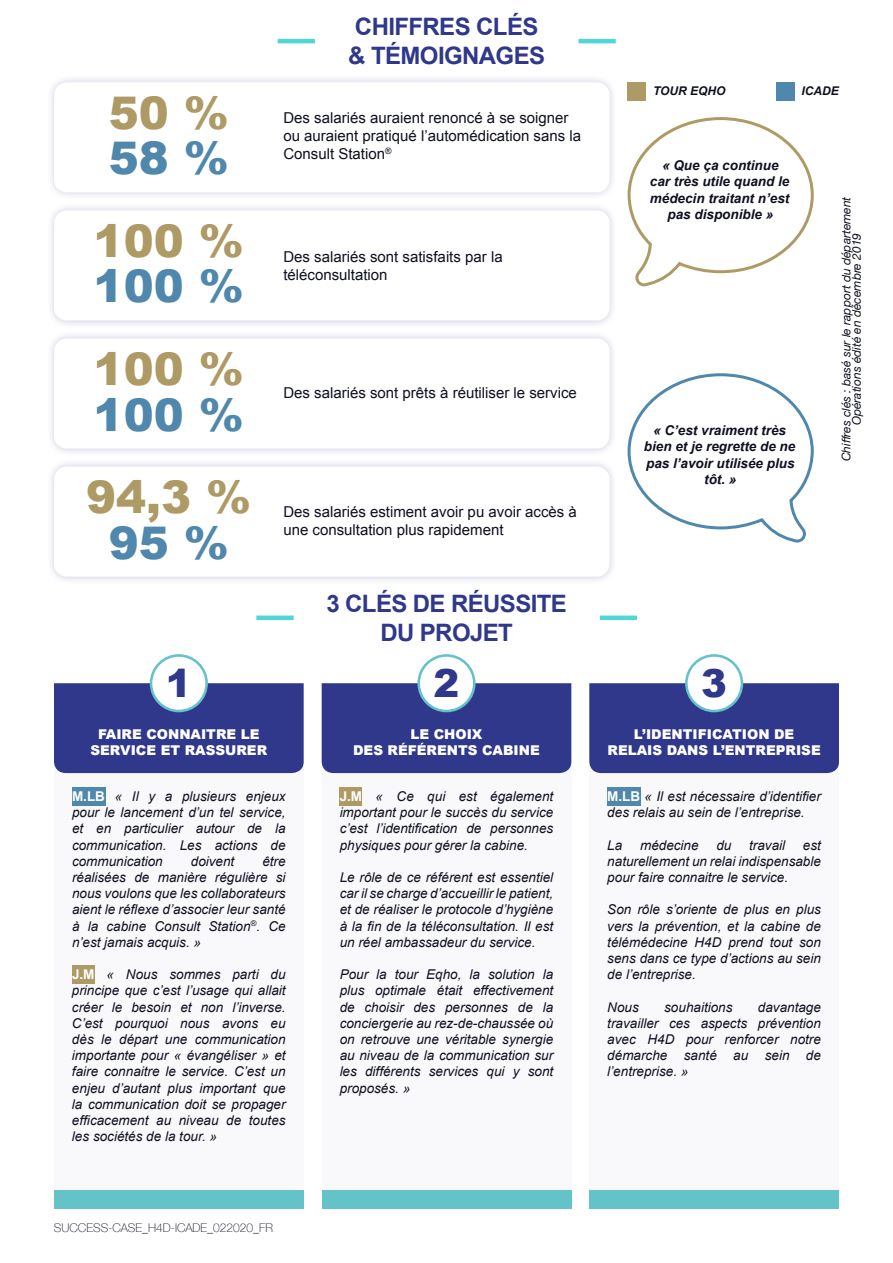
<style>
.page{position:relative;width:893px;height:1263px;background:#fff}
.page>*{position:absolute;margin:0;border:0;box-sizing:border-box;transform-origin:0 0}
.t1{font:900 45px "Arial";color:#ad9a64}
.t2{font:900 45px "Arial";color:#4f88ac}
.t3{font:900 38.55px "Arial";color:#2f388a}
.t4{font:700 24px/28.8px "Arial";letter-spacing:-.025em;color:#2f388a}
.t5{font:15px/18px "Arial";color:#0e1020}
.t6{font:italic 13.5px/16.2px "Arial";color:#0e1020;text-align:justify}
.t7{font:italic 700 13.5px/16.2px "Arial";color:#0e1020;text-align:center}
.t8{font:900 13.5px/16.2px "Arial";color:#fff;text-align:center}
.t9{font:italic 12px/10.5px "Helvetica Neue";letter-spacing:-.005em;color:#0e1020;text-align:center}
.t10{font:100 12px "Helvetica Neue";color:#0e1020}
.t11{font:italic 700 12px "Arial";color:#0e1020}
.s1{font-weight:700;font-style:normal;color:#fff}
</style>
<div class="page">
<div style="left:46px;top:74px;width:571px;height:127px;background:#2f388a;opacity:.25"></div>
<div style="left:54px;top:82px;width:556px;height:110px;background:#fff;border-radius:13px"></div>
<div style="left:46px;top:202px;width:571px;height:127px;background:#2f388a;opacity:.25"></div>
<div style="left:54px;top:210px;width:556px;height:110px;background:#fff;border-radius:13px"></div>
<div style="left:46px;top:330px;width:571px;height:127px;background:#2f388a;opacity:.25"></div>
<div style="left:54px;top:338px;width:556px;height:111px;background:#fff;border-radius:13px"></div>
<div style="left:46px;top:458px;width:571px;height:127px;background:#2f388a;opacity:.25"></div>
<div style="left:54px;top:467px;width:556px;height:110px;background:#fff;border-radius:13px"></div>
<div style="left:322px;top:683px;width:249px;height:526px;background:#f9f9fb"></div>
<div style="left:589px;top:683px;width:250px;height:526px;background:#f9f9fb"></div>
<div style="left:54px;top:683px;width:250px;height:526px;background:#f9f9fb"></div>
<div style="left:322px;top:1191px;width:249px;height:18px;background:#64c2c9"></div>
<div style="left:589px;top:1191px;width:250px;height:18px;background:#64c2c9"></div>
<div style="left:54px;top:1191px;width:250px;height:18px;background:#64c2c9"></div>
<div style="left:322px;top:683px;width:249px;height:90px;background:#2f388a"></div>
<div style="left:589px;top:683px;width:250px;height:90px;background:#2f388a"></div>
<div style="left:54px;top:683px;width:250px;height:90px;background:#2f388a"></div>
<div style="left:419px;top:655px;width:55px;height:56px;background:#fff;border-radius:50%"></div>
<div style="left:417px;top:654px;width:59px;height:58px;border:3px solid #64c2c9;border-radius:50%"></div>
<div style="left:686px;top:655px;width:56px;height:56px;background:#fff;border-radius:50%"></div>
<div style="left:685px;top:654px;width:58px;height:58px;border:3px solid #64c2c9;border-radius:50%"></div>
<div style="left:151px;top:655px;width:56px;height:56px;background:#fff;border-radius:50%"></div>
<div style="left:150px;top:654px;width:58px;height:58px;border:3px solid #64c2c9;border-radius:50%"></div>
<div style="left:72px;top:787px;width:33px;height:19px;background:#4f88ac"></div>
<div style="left:607px;top:787px;width:33px;height:19px;background:#4f88ac"></div>
<div style="left:72px;top:965px;width:23px;height:19px;background:#ad9a64"></div>
<div style="left:340px;top:787px;width:22px;height:19px;background:#ad9a64"></div>
<hr style="left:278px;top:39px;width:37px;height:4px;background:#4fd6d6">
<hr style="left:578px;top:39px;width:38px;height:4px;background:#4fd6d6">
<div style="left:256px;top:615px;width:38px;height:5px;background:#4fd6d6"></div>
<div style="left:600px;top:615px;width:37px;height:5px;background:#4fd6d6"></div>
<svg style="left:627px;top:117px;width:187px;height:170px"></svg>
<svg style="left:627px;top:373px;width:187px;height:170px"></svg>
<div style="left:628px;top:82px;width:18px;height:18px;background:#ad9a64"></div>
<div style="left:776px;top:82px;width:18px;height:18px;background:#4f88ac"></div>
<h1 class="t1" style="left:109px;top:80px;width:122px">50 %</h1>
<h1 class="t2" style="left:109px;top:126px;width:122px">58 %</h1>
<h1 class="t1" style="left:94px;top:208px;width:152px">100 %</h1>
<h1 class="t2" style="left:94px;top:254px;width:152px">100 %</h1>
<h1 class="t1" style="left:94px;top:336px;width:152px">100 %</h1>
<h1 class="t2" style="left:94px;top:382px;width:152px">100 %</h1>
<h1 class="t1" style="left:86px;top:464px;width:167px">94,3 %</h1>
<h1 class="t2" style="left:109px;top:510px;width:122px">95 %</h1>
<h3 class="t4" style="left:348px;top:13px;width:198px">CHIFFRES CLÉS &amp; TÉMOIGNAGES</h3>
<p class="t5" style="left:283px;top:109px;width:299px">Des salariés auraient renoncé à se soigner ou auraient pratiqué l’automédication sans la<br>Consult Station<sup>®</sup></p>
<p class="t5" style="left:283px;top:248px;width:221px">Des salariés sont satisfaits par la téléconsultation</p>
<p class="t5" style="left:283px;top:384px;width:295px">Des salariés sont prêts à réutiliser le service</p>
<p class="t5" style="left:283px;top:503px;width:295px">Des salariés estiment avoir pu avoir accès à une consultation plus rapidement</p>
<h3 class="t4" style="left:326px;top:590px;width:242px;text-align:center">3 CLÉS DE RÉUSSITE<br>DU PROJET</h3>
<p class="t11" style="left:653px;top:83px;width:74px">TOUR EQHO</p>
<p class="t11" style="left:802px;top:83px;width:39px">ICADE</p>
<p class="t7" style="left:650px;top:158px;width:141px">« Que ça continue car très utile quand le médecin traitant n’est pas disponible »</p>
<p class="t7" style="left:644px;top:423px;width:153px">« C’est vraiment très bien et je regrette de ne pas l’avoir utilisée plus tôt. »</p>
<p class="t9" style="left:842px;top:461px;width:266px;rotate:-90deg">Chiffres clés : basé sur le rapport du département<br>Opérations édité en décembre 2019</p>
<h2 class="t3" style="left:166px;top:655px;width:27px">1</h2>
<h2 class="t3" style="left:434px;top:655px;width:27px">2</h2>
<h2 class="t3" style="left:701px;top:655px;width:27px">3</h2>
<p class="t8" style="left:90px;top:725px;width:178px">FAIRE CONNAITRE LE<br>SERVICE ET RASSURER</p>
<p class="t6" style="left:72px;top:788px;width:215px"><span class="s1">M.LB</span> « Il y a plusieurs enjeux pour le lancement d’un tel service, et en particulier autour de la communication. Les actions de communication</p>
<p class="t6" style="left:72px;top:853px;width:215px;text-indent:190px">être réalisées de manière régulière si nous voulons que les collaborateurs aient le réflexe d’associer leur santé à la cabine Consult Station<sup>®</sup>. Ce n’est jamais acquis. »</p>
<p class="t6" style="left:72px;top:966px;width:215px"><span class="s1">J.M</span> « Nous sommes parti du principe que c’est l’usage qui allait créer le besoin et non l’inverse.<br>C’est pourquoi nous avons eu dès le départ une communication importante pour « évangéliser » et faire connaitre le service. C’est un enjeu d’autant plus important que la communication doit se propager efficacement au niveau de toutes les sociétés de la tour. »</p>
<p class="t6" style="left:191px;top:853px;width:45px">doivent</p>
<p class="t10" style="left:54px;top:1219px;width:221px">SUCCESS-CASE_H4D-ICADE_022020_FR</p>
<p class="t8" style="left:353px;top:725px;width:188px">LE CHOIX<br>DES RÉFÉRENTS CABINE</p>
<p class="t8" style="left:607px;top:725px;width:215px">L’IDENTIFICATION DE<br>RELAIS DANS L’ENTREPRISE</p>
<p class="t6" style="left:340px;top:788px;width:215px"><span class="s1">J.M</span> « Ce qui est également important pour le succès du service c’est l’identification de personnes physiques pour gérer la cabine.</p>
<p class="t6" style="left:340px;top:869px;width:215px">Le rôle de ce référent est essentiel car il se charge d’accueillir le patient, et de réaliser le protocole d’hygiène à la fin de la téléconsultation. Il est un réel ambassadeur du service.</p>
<p class="t6" style="left:340px;top:966px;width:215px">Pour la tour Eqho, la solution la plus optimale était effectivement de choisir des personnes de la conciergerie au rez-de-chaussée où on retrouve une véritable synergie au niveau de la communication sur les différents services qui y sont proposés. »</p>
<p class="t6" style="left:607px;top:788px;width:215px"><span class="s1">M.LB</span> « Il est nécessaire d’identifier des relais au sein de l’entreprise.</p>
<p class="t6" style="left:607px;top:837px;width:17px">La</p>
<p class="t6" style="left:640px;top:837px;width:60px">médecine</p>
<p class="t6" style="left:716px;top:837px;width:17px">du</p>
<p class="t6" style="left:749px;top:837px;width:38px">travail</p>
<p class="t6" style="left:607px;top:837px;width:215px;text-indent:196px">est naturellement un relai indispensable pour faire connaitre le service.</p>
<p class="t6" style="left:607px;top:902px;width:215px">Son rôle s’oriente de plus en plus vers la prévention, et la cabine de télémédecine H4D prend tout son sens dans ce type d’actions au sein de l’entreprise.</p>
<p class="t6" style="left:607px;top:999px;width:33px">Nous</p>
<p class="t6" style="left:664px;top:999px;width:70px">souhaitions</p>
<p class="t6" style="left:607px;top:999px;width:215px;text-indent:151px">davantage travailler ces aspects prévention avec H4D pour renforcer notre démarche santé au sein de l’entreprise. »</p>
</div>
